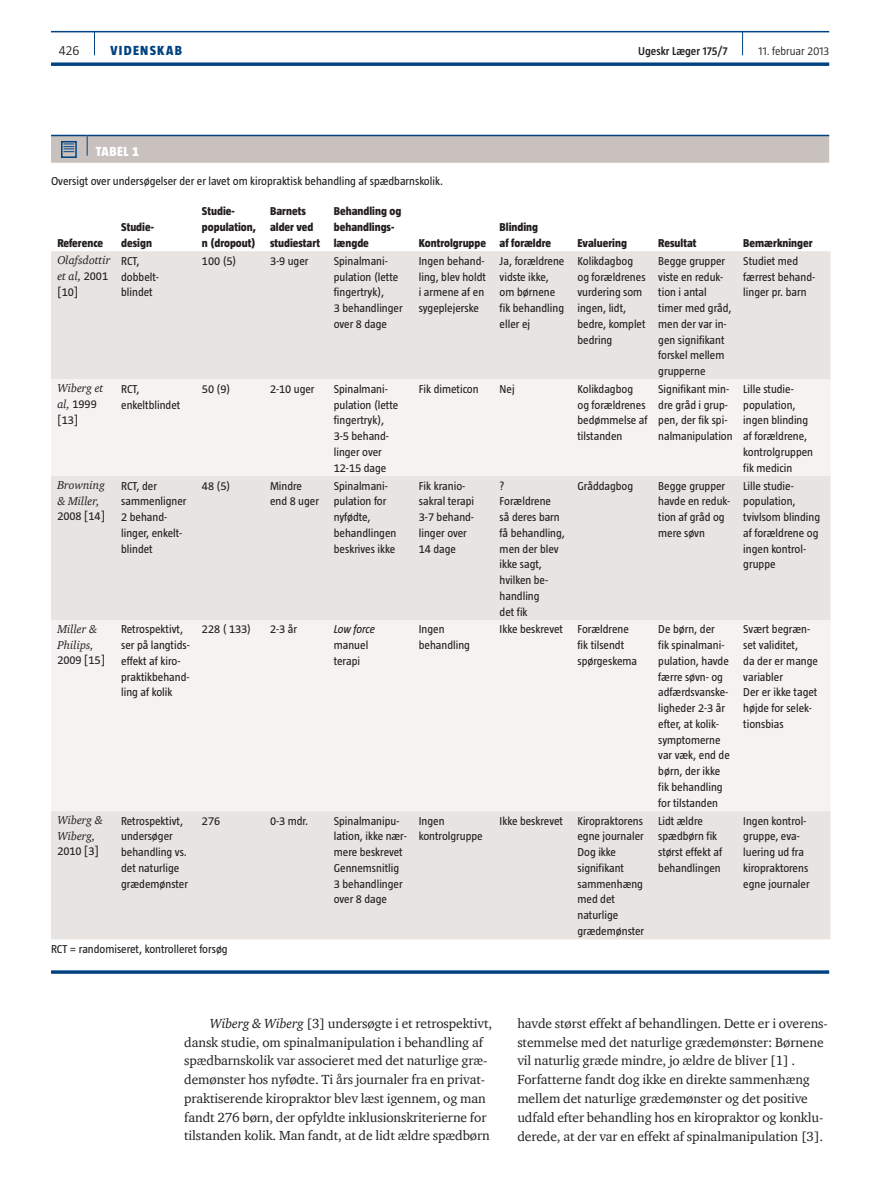
<style>
.page{position:relative;width:893px;height:1191px;background:#fff}
.page>*{position:absolute;margin:0;border:0;box-sizing:border-box;transform-origin:0 0}
.t1{font:13.5px/18.8px "ITC Charter Com";letter-spacing:-.01em;color:#231f20}
.t2{font:800 13.5px "Taz";letter-spacing:.095em;color:#004282}
.t3{font:800 13.5px "Taz";color:#fff}
.t4{font:300 13.5px "Taz";color:#231f20}
.t5{font:11.7px/15.8px "Taz";color:#231f20}
.t6{font:800 11.7px/15.8px "Taz";color:#231f20}
.t7{font:italic 11.7px/15.8px "ITC Charter Com";color:#231f20}
.t8{font:600 11.7px "Taz";color:#231f20}
.t9{font:300 11.7px "Taz";color:#231f20}
.s1{font-family:"Taz";font-style:normal}
.s2{font-style:italic}
</style>
<div class="page">
<hr style="left:51px;top:31px;width:778px;height:1px;background:#004282">
<svg style="left:51px;top:62px;width:778px;height:4px;background:#225b92"></svg>
<svg style="left:94px;top:32px;width:1px;height:23px"></svg>
<svg style="left:742px;top:32px;width:1px;height:23px"></svg>
<svg style="left:51px;top:135px;width:778px;height:28px;background:#bebbba"></svg>
<div style="left:51px;top:251px;width:779px;height:688px;background:#e7e4e1"></div>
<svg style="left:51px;top:379px;width:779px;height:432px;fill:#f5f3f2"></svg>
<hr style="left:51px;top:970px;width:778px;height:3px;background:#004282">
<p class="t4" style="left:59px;top:43px;width:22px">426</p>
<p class="t2" style="left:111px;top:43px;width:73px">VIDENSKAB</p>
<p class="t8" style="left:638px;top:45px;width:91px">Ugeskr Læger 175/7</p>
<p class="t9" style="left:759px;top:45px;width:72px">11. februar 2013</p>
<p class="t3" style="left:96px;top:143px;width:8px">Tabe</p>
<p class="t3" style="left:124px;top:143px;width:17px">l 1</p>
<p class="t5" style="left:51px;top:173px;width:394px">Oversigt over undersøgelser der er lavet om kiropraktisk behandling af spædbarnskolik.</p>
<p class="t6" style="left:57px;top:235px;width:47px">Reference</p>
<p class="t6" style="left:121px;top:219px;width:34px">Studie&shy;design</p>
<p class="t6" style="left:202px;top:203px;width:56px">Studie&shy;population, n (dropout)</p>
<p class="t6" style="left:270px;top:203px;width:52px">Barnets alder ved studiestart</p>
<p class="t6" style="left:334px;top:203px;width:69px">Behandling og behandlings&shy;længde</p>
<p class="t6" style="left:419px;top:235px;width:69px">Kontrolgruppe</p>
<p class="t6" style="left:500px;top:219px;width:53px">Blinding<br>af forældre</p>
<p class="t6" style="left:577px;top:235px;width:51px">Evaluering</p>
<p class="t6" style="left:658px;top:235px;width:40px">Resultat</p>
<p class="t6" style="left:743px;top:235px;width:71px">Bemærkninger</p>
<p class="t7" style="left:57px;top:252px;width:55px">Olafsdottir et al, <span class="s1">2001 [10]</span></p>
<p class="t5" style="left:121px;top:253px;width:39px">RCT, dobbelt&shy;blindet</p>
<p class="t5" style="left:202px;top:253px;width:36px">100 (5)</p>
<p class="t5" style="left:270px;top:253px;width:40px">3-9 uger</p>
<p class="t5" style="left:334px;top:253px;width:70px">Spinalmani&shy;pulation (lette fingertryk),<br>3 behandlinger over 8 dage</p>
<p class="t5" style="left:419px;top:253px;width:69px">Ingen behand&shy;ling, blev holdt i armene af en sygeplejerske</p>
<p class="t5" style="left:500px;top:253px;width:66px">Ja, forældrene vidste ikke, om børnene fik behandling eller ej</p>
<p class="t5" style="left:577px;top:253px;width:70px">Kolikdagbog og forældrenes vurdering som ingen, lidt, bedre, komplet bedring</p>
<p class="t5" style="left:658px;top:253px;width:75px">Begge grupper viste en reduk&shy;tion i antal timer med gråd, men der var in&shy;gen signifikant forskel mellem grupperne</p>
<p class="t5" style="left:743px;top:253px;width:73px">Studiet med færrest behand&shy;linger pr. barn</p>
<p class="t7" style="left:57px;top:380px;width:48px">Wiberg et al, <span class="s1">1999 [13]</span></p>
<p class="t5" style="left:121px;top:381px;width:61px">RCT, enkeltblindet</p>
<p class="t5" style="left:202px;top:381px;width:30px">50 (9)</p>
<p class="t5" style="left:270px;top:381px;width:46px">2-10 uger</p>
<p class="t5" style="left:334px;top:381px;width:66px">Spinalmani&shy;pulation (lette fingertryk),<br>3-5 behand&shy;linger over<br>12-15 dage</p>
<p class="t5" style="left:419px;top:381px;width:61px">Fik dimeticon</p>
<p class="t5" style="left:500px;top:381px;width:17px">Nej</p>
<p class="t5" style="left:577px;top:381px;width:72px">Kolikdagbog og forældrenes bedømmelse af tilstanden</p>
<p class="t5" style="left:658px;top:381px;width:76px">Signifikant min&shy;dre gråd i grup&shy;pen, der fik spi&shy;nalmanipulation</p>
<p class="t5" style="left:743px;top:381px;width:71px">Lille studie&shy;population, ingen blinding af forældrene, kontrolgruppen fik medicin</p>
<p class="t7" style="left:57px;top:477px;width:49px">Browning &amp; Miller,<br><span class="s1">2008 [14]</span></p>
<p class="t5" style="left:121px;top:477px;width:67px">RCT, der sammenligner<br>2 behand&shy;linger, enkelt&shy;blindet</p>
<p class="t5" style="left:202px;top:477px;width:30px">48 (5)</p>
<p class="t5" style="left:270px;top:477px;width:51px">Mindre end 8 uger</p>
<p class="t5" style="left:334px;top:477px;width:64px">Spinalmani&shy;pulation for nyfødte, behandlingen beskrives ikke</p>
<p class="t5" style="left:419px;top:477px;width:57px">Fik kranio&shy;sakral terapi<br>3-7 behand&shy;linger over<br>14 dage</p>
<p class="t5" style="left:500px;top:477px;width:67px">?<br>Forældrene<br>så deres barn få behandling, men der blev ikke sagt, hvilken be&shy;handling<br>det fik</p>
<p class="t5" style="left:577px;top:477px;width:57px">Gråddagbog</p>
<p class="t5" style="left:658px;top:477px;width:73px">Begge grupper havde en reduk&shy;tion af gråd og mere søvn</p>
<p class="t5" style="left:743px;top:477px;width:78px">Lille studie&shy;population, tvivlsom blinding af forældrene og ingen kontrol&shy;gruppe</p>
<p class="t7" style="left:57px;top:621px;width:49px">Miller &amp;<br>Philips,<br><span class="s1">2009 [15]</span></p>
<p class="t5" style="left:121px;top:621px;width:70px">Retrospektivt, ser på langtids&shy;effekt af kiro&shy;praktikbehand&shy;ling af kolik</p>
<p class="t5" style="left:202px;top:621px;width:51px">228 ( 133)</p>
<p class="t5" style="left:270px;top:621px;width:29px">2-3 år</p>
<p class="t5" style="left:334px;top:621px;width:43px"><span class="s2">Low force </span>manuel terapi</p>
<p class="t5" style="left:419px;top:621px;width:53px">Ingen behandling</p>
<p class="t5" style="left:577px;top:621px;width:61px;text-indent:-78px">Ikke beskrevet Forældrene fik tilsendt spørgeskema</p>
<p class="t5" style="left:658px;top:621px;width:73px">De børn, der<br>fik spinalmani&shy;pulation, havde færre søvn- og adfærdsvanske&shy;ligheder 2-3 år efter, at kolik&shy;symptomerne var væk, end de børn, der ikke fik behandling for tilstanden</p>
<p class="t5" style="left:743px;top:621px;width:76px">Svært begræn&shy;set validitet,<br>da der er mange variabler<br>Der er ikke taget højde for selek&shy;tionsbias</p>
<p class="t7" style="left:57px;top:812px;width:47px">Wiberg &amp;<br>Wiberg,<br><span class="s1">2010 [3]</span></p>
<p class="t5" style="left:121px;top:812px;width:68px">Retrospektivt, undersøger behandling vs. det naturlige grædemønster</p>
<p class="t5" style="left:202px;top:812px;width:20px">276</p>
<p class="t5" style="left:270px;top:812px;width:40px">0-3 mdr.</p>
<p class="t5" style="left:334px;top:812px;width:74px">Spinalmanipu&shy;lation, ikke nær&shy;mere beskrevet<br>Gennemsnitlig<br>3 behandlinger over 8 dage</p>
<p class="t5" style="left:419px;top:812px;width:65px">Ingen kontrolgruppe</p>
<p class="t5" style="left:577px;top:812px;width:68px;text-indent:-78px">Ikke beskrevet Kiropraktorens egne journaler<br>Dog ikke signifikant sammenhæng med det naturlige grædemønster</p>
<p class="t5" style="left:658px;top:812px;width:65px">Lidt ældre spædbørn fik størst effekt af behandlingen</p>
<p class="t5" style="left:743px;top:812px;width:68px">Ingen kontrol&shy;gruppe, eva&shy;luering ud fra kiropraktorens egne journaler</p>
<p class="t5" style="left:51px;top:940px;width:178px">RCT = randomiseret, kontrolleret forsøg</p>
<p class="t1" style="left:184px;top:1013px;width:310px;text-indent:26px"><span class="s2">Wiberg &amp; Wiberg</span> [3] undersøgte i et retrospektivt, dansk studie, om spinalmanipulation i behandling af spædbarnskolik var associeret med det naturlige græ&shy;demønster hos nyfødte. Ti års journaler fra en privat&shy;praktiserende kiropraktor blev læst igennem, og man fandt 276 børn, der opfyldte inklusionskriterierne for tilstanden kolik. Man fandt, at de lidt ældre spædbørn</p>
<p class="t1" style="left:517px;top:1013px;width:312px">havde størst effekt af behandlingen. Dette er i overens&shy;stemmelse med det naturlige grædemønster: Børnene vil naturlig græde mindre, jo ældre de bliver [1] .<br>Forfatterne fandt dog ikke en direkte sammenhæng mellem det naturlige grædemønster og det positive udfald efter behandling hos en kiropraktor og konklu&shy;derede, at der var en effekt af spinalmanipulation [3].</p>
</div>
